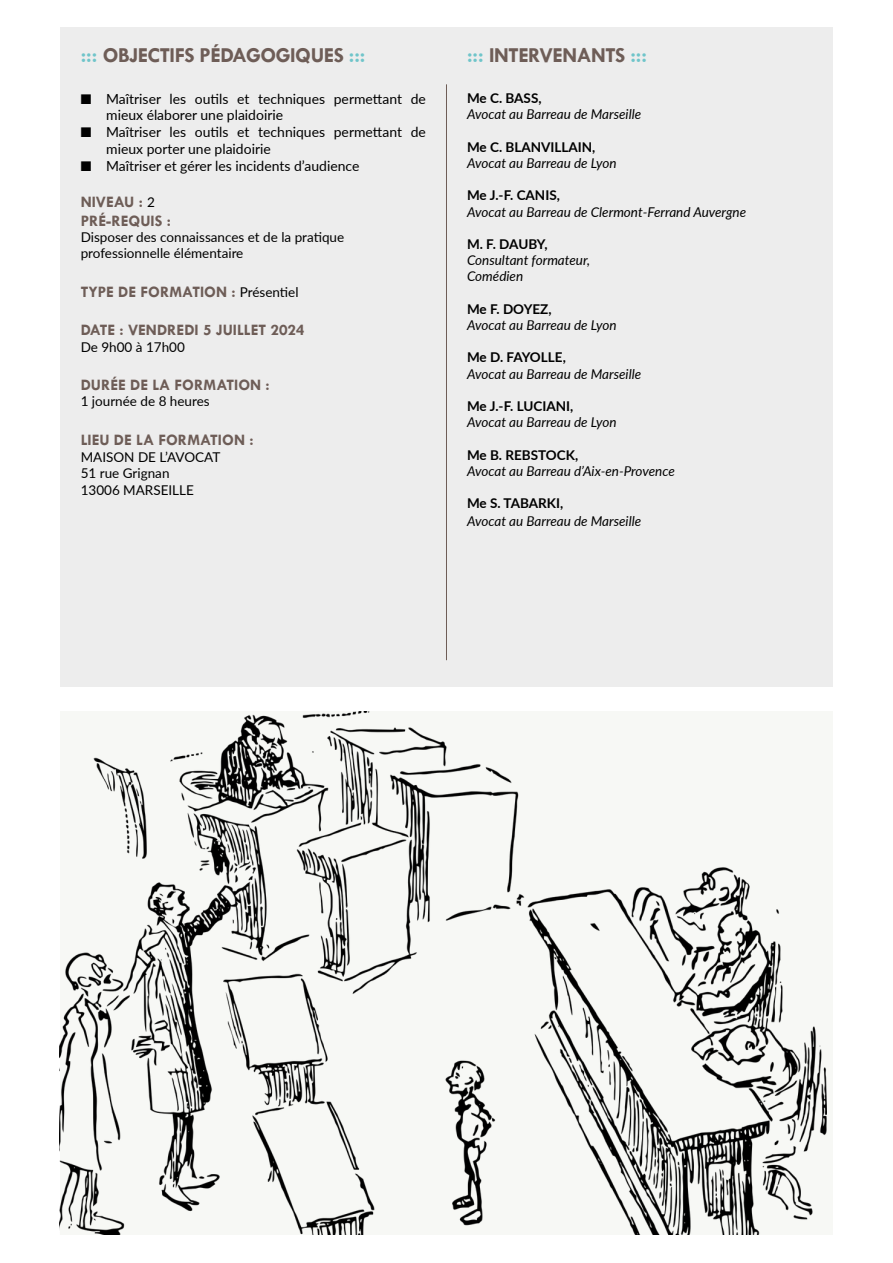
<style>
.page{position:relative;width:893px;height:1263px;background:#fff}
.page>*{position:absolute;margin:0;border:0;box-sizing:border-box;transform-origin:0 0}
.t1{font:700 21.45px "Tw Cen";letter-spacing:-.02em;color:#6e5d57}
.t2{font:700 16.05px/19.4px "Tw Cen";color:#6e5d57}
.t3{font:13.95px/16.8px "Lato";color:#000}
.t4{font:italic 13.5px/16.2px "Lato";color:#000}
.t5{font:13.5px/16.5px "Lato";color:#000}
.t6{font:700 13.5px "Lato";color:#000}
.s1{color:#70c5ca}
.s2{font-family:"Lato";font-weight:400;font-size:13.5px;color:#000}
</style>
<div class="page">
<div style="left:60px;top:27px;width:773px;height:660px;background:#ededed"></div>
<hr style="left:446px;top:84px;width:1px;height:576px;background:#6e5d57">
<img style="left:60px;top:711px;width:766px;height:523px">
<h1 class="t1" style="left:81px;top:43px;width:286px"><span class="s1">:::</span> OBJECTIFS PÉDAGOGIQUES <span class="s1">:::</span></h1>
<p class="t3" style="left:106px;top:90px;width:321px;text-indent:-26px">■ Maîtriser les outils et techniques permettant de mieux élaborer une plaidoirie</p>
<p class="t3" style="left:106px;top:123px;width:321px;text-indent:-26px">■ Maîtriser les outils et techniques permettant de mieux porter une plaidoirie</p>
<p class="t3" style="left:81px;top:157px;width:280px">■ Maîtriser et gérer les incidents d’audience</p>
<p class="t2" style="left:81px;top:191px;width:92px">NIVEAU : <span class="s2">2<br></span>PRÉ-REQUIS :</p>
<p class="t5" style="left:81px;top:228px;width:265px">Disposer des connaissances et de la pratique professionnelle élémentaire</p>
<p class="t2" style="left:81px;top:282px;width:219px">TYPE DE FORMATION : <span class="s2">Présentiel</span></p>
<p class="t2" style="left:81px;top:320px;width:226px">DATE : VENDREDI 5 JUILLET 2024</p>
<p class="t5" style="left:81px;top:338px;width:106px">De 9h00 à 17h00</p>
<p class="t2" style="left:81px;top:375px;width:191px">DURÉE DE LA FORMATION :</p>
<p class="t5" style="left:81px;top:393px;width:131px">1 journée de 8 heures</p>
<p class="t2" style="left:81px;top:430px;width:174px">LIEU DE LA FORMATION :</p>
<p class="t5" style="left:81px;top:448px;width:141px">MAISON DE L’AVOCAT<br>51 rue Grignan<br>13006 MARSEILLE</p>
<h1 class="t1" style="left:467px;top:43px;width:182px"><span class="s1">:::</span> INTERVENANTS <span class="s1">:::</span></h1>
<p class="t6" style="left:467px;top:88px;width:76px">Me C. BASS,</p>
<p class="t4" style="left:467px;top:106px;width:176px">Avocat au Barreau de Marseille</p>
<p class="t6" style="left:467px;top:137px;width:130px">Me C. BLANVILLAIN,</p>
<p class="t4" style="left:467px;top:154px;width:151px">Avocat au Barreau de Lyon</p>
<p class="t6" style="left:467px;top:186px;width:94px">Me J.-F. CANIS,</p>
<p class="t4" style="left:467px;top:203px;width:281px">Avocat au Barreau de Clermont-Ferrand Auvergne</p>
<p class="t6" style="left:467px;top:234px;width:82px">M. F. DAUBY,</p>
<p class="t4" style="left:467px;top:252px;width:125px">Consultant formateur,<br>Comédien</p>
<p class="t6" style="left:467px;top:299px;width:86px">Me F. DOYEZ,</p>
<p class="t4" style="left:467px;top:316px;width:151px">Avocat au Barreau de Lyon</p>
<p class="t6" style="left:467px;top:348px;width:100px">Me D. FAYOLLE,</p>
<p class="t4" style="left:467px;top:365px;width:176px">Avocat au Barreau de Marseille</p>
<p class="t6" style="left:467px;top:396px;width:108px">Me J.-F. LUCIANI,</p>
<p class="t4" style="left:467px;top:414px;width:151px">Avocat au Barreau de Lyon</p>
<p class="t6" style="left:467px;top:445px;width:113px">Me B. REBSTOCK,</p>
<p class="t4" style="left:467px;top:462px;width:209px">Avocat au Barreau d’Aix-en-Provence</p>
<p class="t6" style="left:467px;top:493px;width:98px">Me S. TABARKI,</p>
<p class="t4" style="left:467px;top:513px;width:176px">Avocat au Barreau de Marseille</p>
</div>
